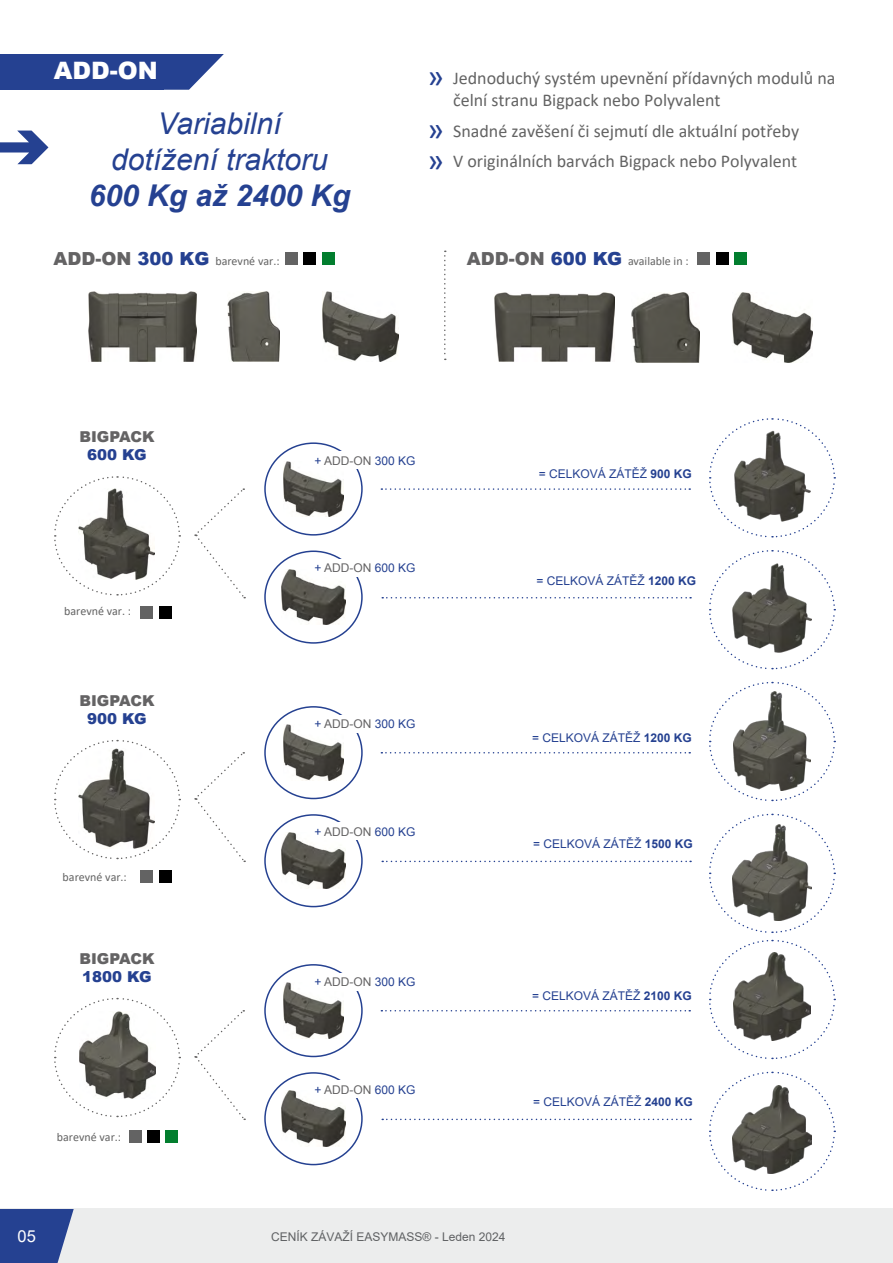
<style>
.page{position:relative;width:893px;height:1263px;background:#fff}
.page>*{position:absolute;margin:0;border:0;box-sizing:border-box;transform-origin:0 0}
.t1{font:33px/53.1px "Calibri";color:#254191}
.t2{font:italic 30px/36px "Arial";color:#254191;text-align:center}
.t3{font:italic 700 30px "Arial";color:#254191}
.t4{font:900 24px "Arial";color:#fff}
.t5{font:18px/21.6px "Calibri";color:#636363}
.t6{font:16.5px "Arial";color:#fff}
.t7{font:900 15px "Arial";color:#646364}
.t8{font:900 15px "Arial";color:#254191}
.t9{font:12px "Arial";color:#254191}
.t10{font:12px "Calibri";color:#636363}
.t11{font:12px "Arial";color:#606264}
.s1{font-family:"Arial";font-weight:900;font-size:18px;color:#646364}
.s2{font-family:"Arial";font-weight:900;font-size:18px;color:#254191}
.s3{font-style:inherit}
.s4{color:#646364}
.s5{font-weight:700}
</style>
<div class="page">
<div style="left:0;top:54px;width:163px;height:36px;background:#254191"></div>
<svg style="left:163px;top:54px;width:61px;height:36px"></svg>
<div style="left:0;top:1209px;width:893px;height:54px;background:#eceded"></div>
<svg style="left:0;top:1209px;width:74px;height:54px;background:#3b549b"></svg>
<img style="left:89px;top:292px;width:107px;height:70px">
<img style="left:227px;top:292px;width:53px;height:70px">
<img style="left:323px;top:292px;width:75px;height:70px">
<img style="left:494px;top:293px;width:120px;height:69px">
<img style="left:632px;top:292px;width:67px;height:70px">
<img style="left:732px;top:292px;width:80px;height:70px">
<div style="left:285px;top:252px;width:13px;height:13px;background:#636363"></div>
<div style="left:304px;top:252px;width:12px;height:13px;background:#000"></div>
<div style="left:322px;top:252px;width:12px;height:13px;background:#027e2e"></div>
<div style="left:697px;top:252px;width:13px;height:13px;background:#636363"></div>
<div style="left:716px;top:252px;width:12px;height:13px;background:#000"></div>
<div style="left:734px;top:252px;width:12px;height:13px;background:#027e2e"></div>
<svg style="left:444px;top:251px;width:2px;height:109px"></svg>
<svg style="left:54px;top:739px;width:127px;height:121px"></svg>
<img style="left:282px;top:833px;width:63px;height:56px">
<div style="left:264px;top:814px;width:99px;height:93px;border:2px solid #254191;border-radius:50%"></div>
<img style="left:283px;top:725px;width:61px;height:55px">
<div style="left:264px;top:706px;width:99px;height:93px;border:2px solid #254191;border-radius:50%"></div>
<div style="left:311px;top:715px;width:155px;height:17px;background:#fff"></div>
<svg style="left:195px;top:752px;width:50px;height:110px"></svg>
<svg style="left:709px;top:681px;width:127px;height:121px"></svg>
<svg style="left:381px;top:752px;width:309px;height:1px"></svg>
<svg style="left:382px;top:861px;width:309px;height:1px"></svg>
<div style="left:311px;top:823px;width:155px;height:17px;background:#fff"></div>
<svg style="left:54px;top:997px;width:127px;height:121px"></svg>
<img style="left:282px;top:1091px;width:63px;height:55px">
<div style="left:264px;top:1072px;width:99px;height:93px;border:2px solid #254191;border-radius:50%"></div>
<img style="left:283px;top:983px;width:61px;height:55px">
<div style="left:264px;top:964px;width:99px;height:93px;border:2px solid #254191;border-radius:50%"></div>
<div style="left:311px;top:973px;width:155px;height:17px;background:#fff"></div>
<svg style="left:195px;top:1010px;width:50px;height:110px"></svg>
<svg style="left:709px;top:813px;width:127px;height:247px"></svg>
<svg style="left:709px;top:1071px;width:127px;height:120px"></svg>
<svg style="left:381px;top:1010px;width:309px;height:1px"></svg>
<svg style="left:382px;top:1119px;width:309px;height:1px"></svg>
<div style="left:311px;top:1080px;width:155px;height:18px;background:#fff"></div>
<svg style="left:54px;top:476px;width:127px;height:120px"></svg>
<img style="left:282px;top:569px;width:63px;height:56px">
<div style="left:264px;top:550px;width:99px;height:94px;border:2px solid #254191;border-radius:50%"></div>
<img style="left:283px;top:461px;width:61px;height:56px">
<div style="left:264px;top:442px;width:99px;height:94px;border:2px solid #254191;border-radius:50%"></div>
<div style="left:311px;top:452px;width:155px;height:17px;background:#fff"></div>
<svg style="left:195px;top:488px;width:50px;height:110px"></svg>
<svg style="left:709px;top:418px;width:127px;height:120px"></svg>
<svg style="left:709px;top:550px;width:127px;height:120px"></svg>
<svg style="left:381px;top:488px;width:309px;height:2px"></svg>
<svg style="left:382px;top:597px;width:309px;height:1px"></svg>
<div style="left:311px;top:559px;width:155px;height:17px;background:#fff"></div>
<div style="left:140px;top:606px;width:13px;height:12px;background:#636363"></div>
<div style="left:159px;top:606px;width:12px;height:12px;background:#000"></div>
<div style="left:140px;top:870px;width:13px;height:12px;background:#636363"></div>
<div style="left:159px;top:870px;width:12px;height:12px;background:#000"></div>
<div style="left:129px;top:1130px;width:12px;height:13px;background:#636363"></div>
<div style="left:147px;top:1130px;width:13px;height:13px;background:#000"></div>
<svg style="left:0;top:131px;width:48px;height:33px"></svg>
<div style="left:165px;top:1130px;width:13px;height:13px;background:#027e2e"></div>
<h3 class="t4" style="left:54px;top:53px;width:105px">ADD-ON</h3>
<h2 class="t2" style="left:111px;top:106px;width:218px">Variabilní dotížení traktoru</h2>
<h2 class="t3" style="left:89px;top:175px;width:263px">600 Kg až 2400 Kg</h2>
<h1 class="t1" style="left:427px;top:51px;width:18px">» »</h1>
<h1 class="t1" style="left:427px;top:136px;width:18px">»</h1>
<h3 class="t5" style="left:453px;top:67px;width:384px">Jednoduchý systém upevnění přídavných modulů na čelní stranu Bigpack nebo Polyvalent</h3>
<h3 class="t5" style="left:453px;top:115px;width:347px;line-height:30.6px">Snadné zavěšení či sejmutí dle aktuální potřeby<br>V originálních barvách Bigpack nebo Polyvalent</h3>
<p class="t10" style="left:53px;top:253px;width:228px"><span class="s1">ADD-ON</span> <span class="s2">300 KG</span> barevné var.:</p>
<p class="t10" style="left:467px;top:253px;width:223px"><span class="s1">ADD-ON</span> <span class="s2">600 KG</span> available in :</p>
<p class="t7" style="left:79px;top:426px;width:77px">BIGPACK</p>
<p class="t8" style="left:87px;top:444px;width:61px">600 KG</p>
<p class="t10" style="left:64px;top:603px;width:68px">barevné var. :</p>
<p class="t7" style="left:79px;top:689px;width:77px">BIGPACK</p>
<p class="t8" style="left:87px;top:707px;width:61px">900 KG</p>
<p class="t10" style="left:63px;top:868px;width:66px">barevné var.:</p>
<p class="t7" style="left:79px;top:947px;width:77px">BIGPACK</p>
<p class="t8" style="left:82px;top:965px;width:71px">1800 KG</p>
<p class="t10" style="left:57px;top:1129px;width:66px">barevné var.:</p>
<h3 class="t6" style="left:18px;top:1225px;width:20px">0<span class="s3">5</span></h3>
<p class="t9" style="left:314px;top:453px;width:103px">+ <span class="s4">ADD-ON</span> 300 KG</p>
<p class="t9" style="left:314px;top:560px;width:103px">+ <span class="s4">ADD-ON</span> 600 KG</p>
<p class="t9" style="left:539px;top:466px;width:155px">= CELKOVÁ ZÁTĚŽ <span class="s5">900 KG</span></p>
<p class="t9" style="left:536px;top:573px;width:161px">= CELKOVÁ ZÁTĚŽ <span class="s5">1200 KG</span></p>
<p class="t9" style="left:314px;top:716px;width:103px">+ <span class="s4">ADD-ON</span> 300 KG</p>
<p class="t9" style="left:314px;top:823px;width:103px">+ <span class="s4">ADD-ON</span> 600 KG</p>
<p class="t9" style="left:532px;top:730px;width:161px">= CELKOVÁ ZÁTĚŽ <span class="s5">1200 KG</span></p>
<p class="t9" style="left:533px;top:836px;width:161px">= CELKOVÁ ZÁTĚŽ <span class="s5">1500 KG</span></p>
<p class="t9" style="left:314px;top:974px;width:103px">+ <span class="s4">ADD-ON</span> 300 KG</p>
<p class="t9" style="left:314px;top:1081px;width:103px">+ <span class="s4">ADD-ON</span> 600 KG</p>
<p class="t9" style="left:532px;top:988px;width:161px">= CELKOVÁ ZÁTĚŽ <span class="s5">2100 KG</span></p>
<p class="t9" style="left:533px;top:1094px;width:161px">= CELKOVÁ ZÁTĚŽ <span class="s5">2400 KG</span></p>
<p class="t11" style="left:271px;top:1228px;width:236px">CENÍK ZÁVAŽÍ EASYMASS® - Leden 2024</p>
</div>
